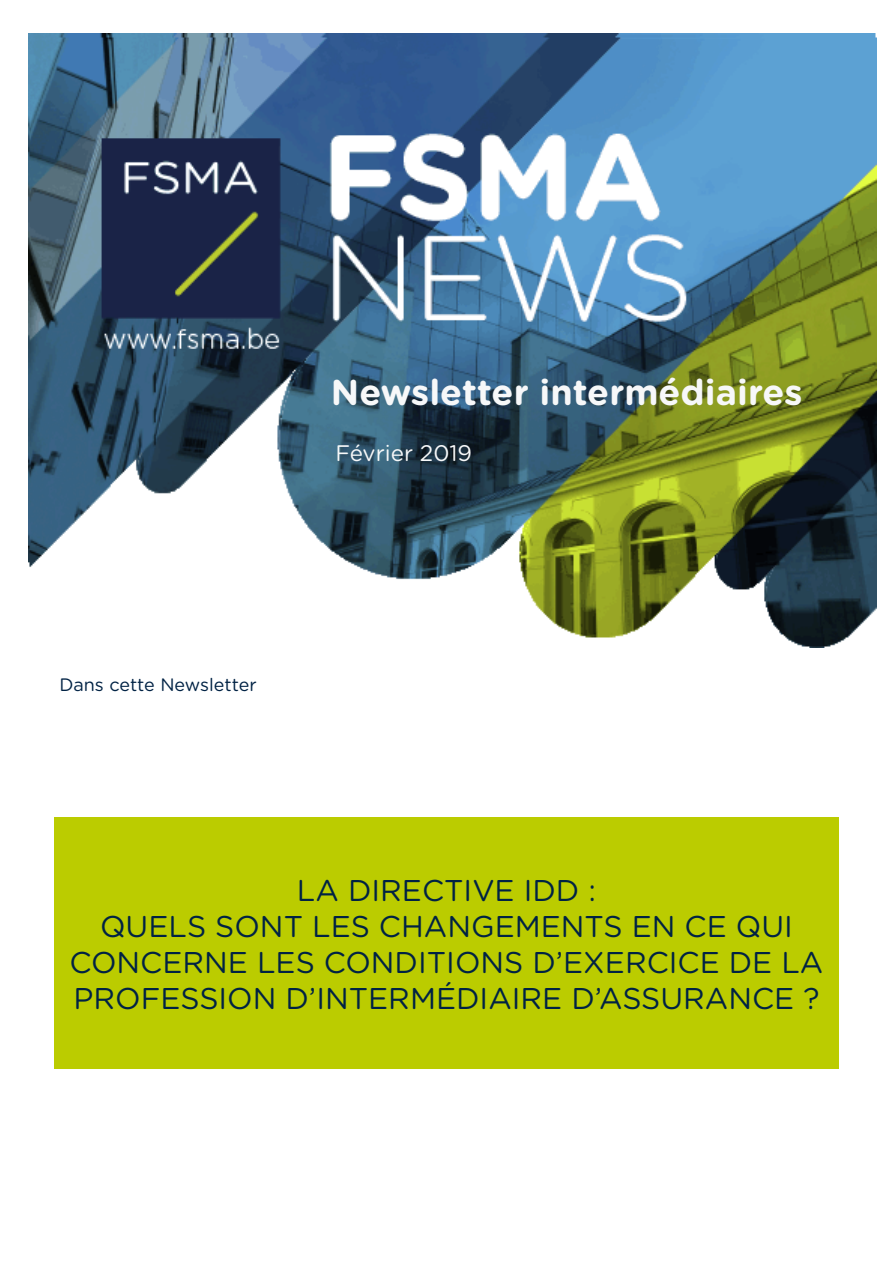
<style>
.page{position:relative;width:893px;height:1263px;background:#fff}
.page>*{position:absolute;margin:0;border:0;box-sizing:border-box;transform-origin:0 0}
.t1{font:700 36px "Gotham Rounded";color:#f7f8f9}
.Paragraph_Style_1{font:30px/36px "Gotham Rounded";color:#024;text-align:center}
.t2{font:22.5px "Gotham Rounded";color:#f7f8f9}
.t3{font:18px "Gotham Rounded";color:#024}
</style>
<div class="page">
<img style="left:29px;top:34px;width:847px;height:613px">
<div style="left:54px;top:817px;width:785px;height:251px;background:#bc0"></div>
<p class="t1" style="left:331px;top:365px;width:473px">Newsletter intermédiaires</p>
<p class="t2" style="left:335px;top:438px;width:138px">Février 2019</p>
<p class="t3" style="left:59px;top:672px;width:199px">Dans cette Newsletter</p>
<p class="Paragraph_Style_1" style="left:297px;top:870px;width:301px">LA DIRECTIVE IDD :</p>
<p class="Paragraph_Style_1" style="left:70px;top:906px;width:755px">QUELS SONT LES CHANGEMENTS EN CE QUI<br>CONCERNE LES CONDITIONS D’EXERCICE DE LA<br>PROFESSION D’INTERMÉDIAIRE D’ASSURANCE ?</p>
</div>
